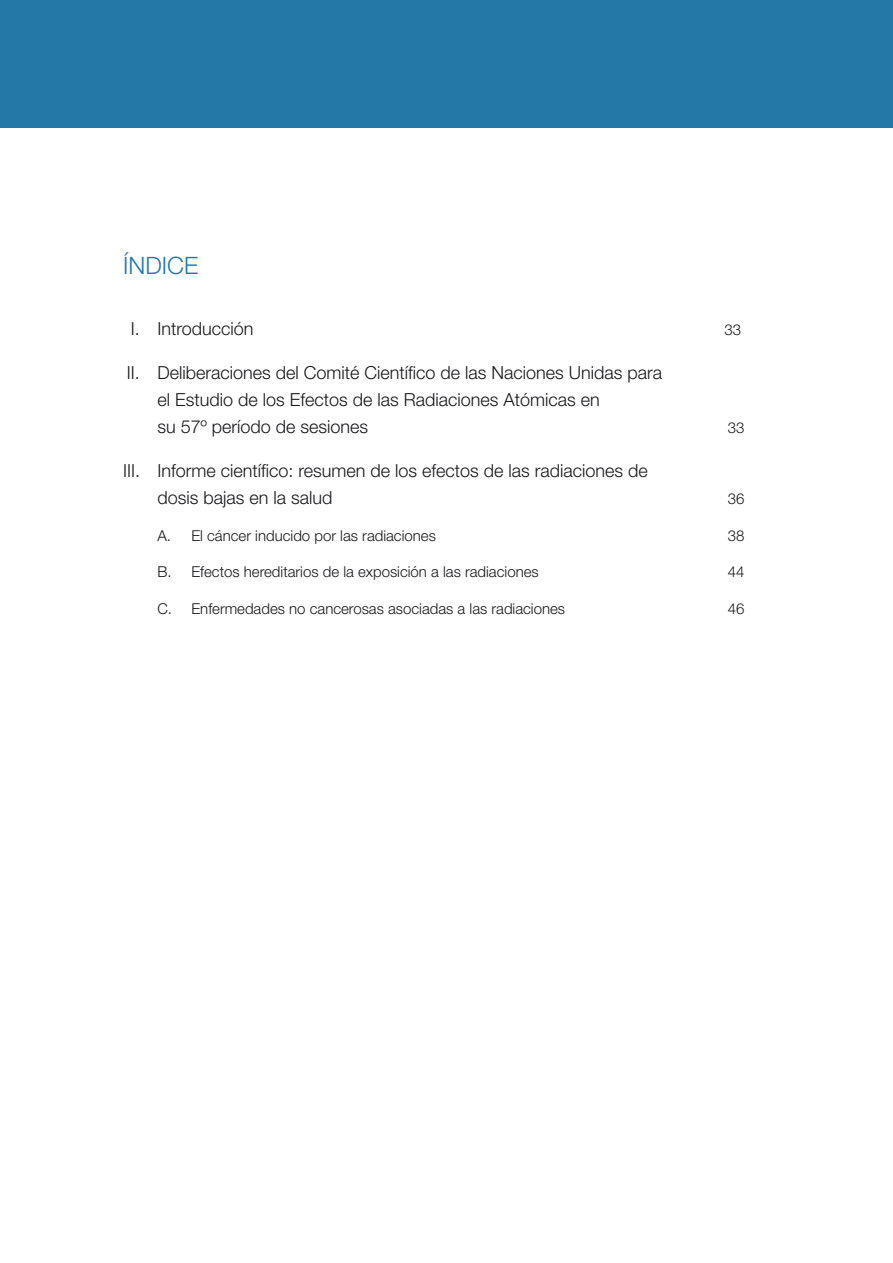
<style>
.page{position:relative;width:893px;height:1263px;background:#fff}
.page>*{position:absolute;margin:0;border:0;box-sizing:border-box;transform-origin:0 0}
.t1{font:300 24px "Helvetica Neue";color:#2478a8}
.t2{font:300 18px/27px "Helvetica Neue";color:#1a171c}
.t3{font:300 15px "Helvetica Neue";color:#1a171c}
</style>
<div class="page">
<div style="left:0;top:0;width:893px;height:128px;background:#2478a8"></div>
<h1 class="t1" style="left:123px;top:251px;width:77px">Índice</h1>
<p class="t2" style="left:131px;top:315px;width:124px">I. Introducción</p>
<p class="t3" style="left:724px;top:320px;width:18px">33</p>
<p class="t2" style="left:157px;top:359px;width:506px;text-indent:-31px">II . Deliberaciones del Comité Científico de las Naciones Unidas para el Estudio de los Efectos de las Radiaciones Atómicas en<br>su 57º período de sesiones</p>
<p class="t3" style="left:728px;top:419px;width:18px">33</p>
<p class="t2" style="left:157px;top:457px;width:492px;text-indent:-34px">III . Informe científico: resumen de los efectos de las radiaciones de dosis bajas en la salud</p>
<p class="t3" style="left:728px;top:490px;width:18px">36</p>
<p class="t3" style="left:157px;top:526px;width:280px">A. El cáncer inducido por las radiaciones</p>
<p class="t3" style="left:728px;top:526px;width:18px">38</p>
<p class="t3" style="left:157px;top:563px;width:383px">B. Efectos hereditarios de la exposición a las radiaciones</p>
<p class="t3" style="left:728px;top:563px;width:18px">44</p>
<p class="t3" style="left:157px;top:599px;width:409px">C. Enfermedades no cancerosas asociadas a las radiaciones</p>
<p class="t3" style="left:728px;top:599px;width:18px">46</p>
</div>
